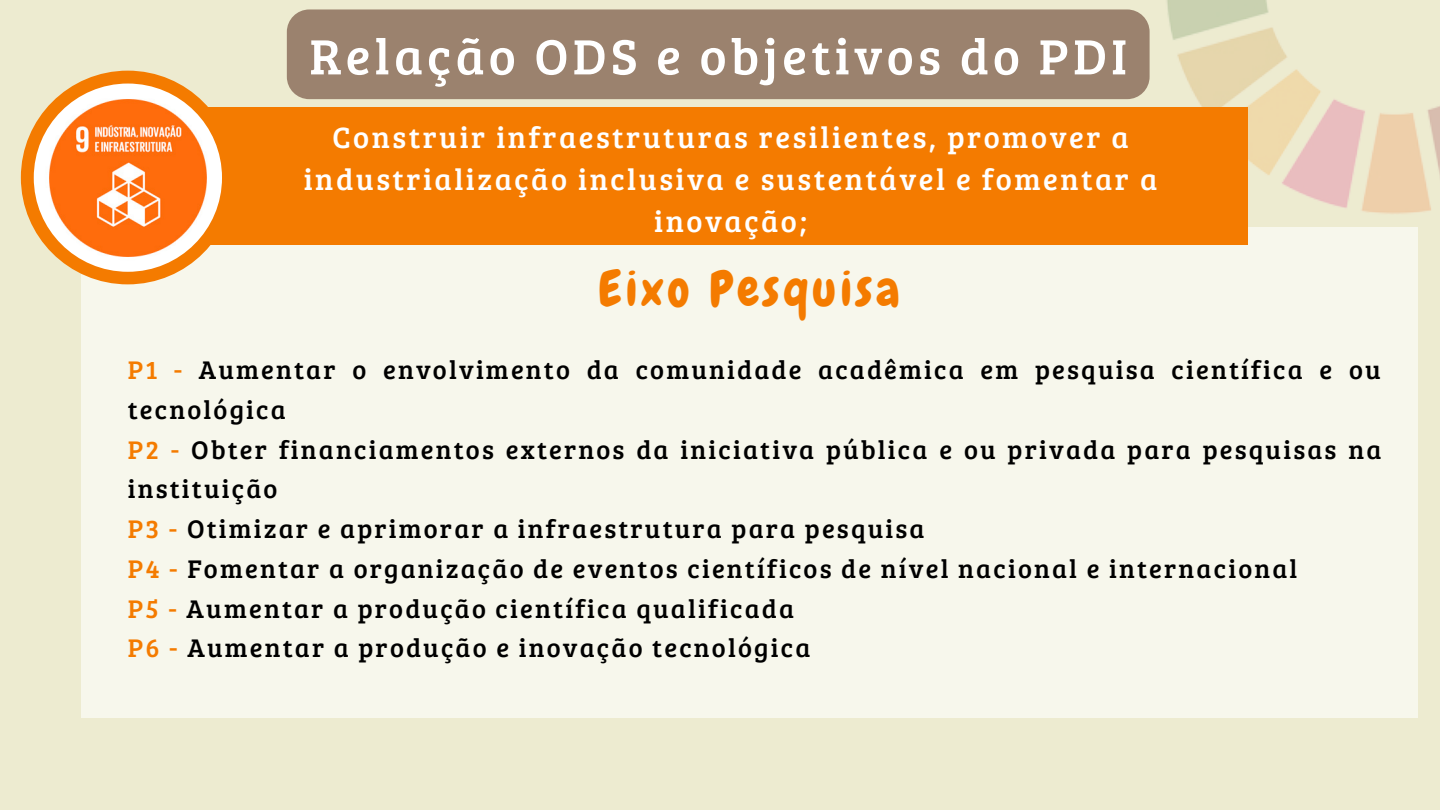
<style>
.page{position:relative;width:1440px;height:810px;background:#edebd0}
.page>*{position:absolute;margin:0;border:0;box-sizing:border-box;transform-origin:0 0}
.t1{font:51.1px "Bree Serif";letter-spacing:.085em;color:#fff}
.t2{font:49.4px "Chewy";letter-spacing:.085em;color:#f47b00}
.t3{font:30.4px/42px "Bree Serif";letter-spacing:.085em;color:#fff;text-align:center}
.t4{font:26.4px/39.8px "Bree Serif";letter-spacing:.085em;color:#000}
.s1{color:#f47b00}
</style>
<div class="page">
<img style="left:1132px;top:0;width:308px;height:227px">
<div style="left:81px;top:227px;width:1336px;height:490px;background:#f7f7ec"></div>
<div style="left:104px;top:107px;width:1143px;height:137px;background:#f47b00"></div>
<div style="left:21px;top:71px;width:214px;height:213px;background:#f47b00;border-radius:50%"></div>
<div style="left:34px;top:84px;width:188px;height:188px;background:#fff;border-radius:50%"></div>
<img style="left:45px;top:95px;width:166px;height:165px;border-radius:50%">
<div style="left:287px;top:9px;width:863px;height:90px;background:#9b826e;border-radius:22px"></div>
<h1 class="t1" style="left:309px;top:19px;width:819px">Relação ODS e objetivos do PDI</h1>
<p class="t3" style="left:304px;top:114px;width:855px">Construir infraestruturas resilientes, promover a industrialização inclusiva e sustentável e fomentar a inovação;</p>
<h2 class="t2" style="left:599px;top:258px;width:303px">Eixo Pesquisa</h2>
<p class="t4" style="left:128px;top:349px;width:1255px"><span class="s1">P1 -</span> Aumentar o envolvimento da comunidade acadêmica em pesquisa científica e ou tecnológica<br><span class="s1">P2 -</span> Obter financiamentos externos da iniciativa pública e ou privada para pesquisas na instituição<br><span class="s1">P3 -</span> Otimizar e aprimorar a infraestrutura para pesquisa<br><span class="s1">P4 -</span> Fomentar a organização de eventos científicos de nível nacional e internacional<br><span class="s1">P5 -</span> Aumentar a produção científica qualificada<br><span class="s1">P6 -</span> Aumentar a produção e inovação tecnológica</p>
</div>
